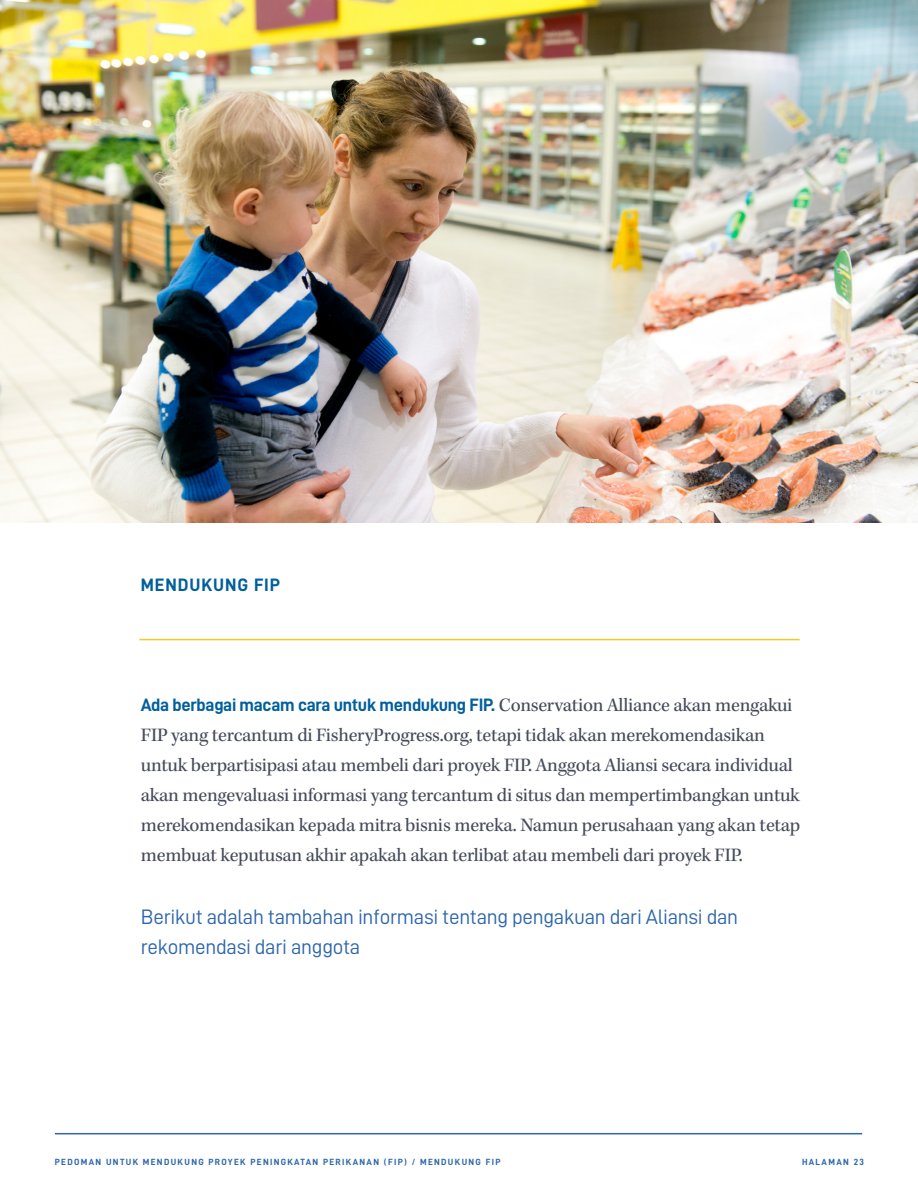
<style>
.page{position:relative;width:918px;height:1188px;background:#fff}
.page>*{position:absolute;margin:0;border:0;box-sizing:border-box;transform-origin:0 0}
.t1{font:21px/30px "D DIN";letter-spacing:-.015em;color:#2d66ab}
.t2{font:19.5px/30px "Kepler Std";letter-spacing:-.015em;color:#464b5a}
.t3{font:18px "D DIN Bold";letter-spacing:-.015em;color:#005f9c}
.t4{font:18px "D DIN Bold";letter-spacing:.05em;color:#005f9c}
.t5{font:9px "D DIN Bold";letter-spacing:.15em;color:#2d66ab}
.s1{font-family:"Kepler Std";font-size:19.5px;color:#464b5a}
</style>
<div class="page">
<hr style="left:55px;top:1133px;width:807px;height:1px;background:#2d66ab">
<hr style="left:139px;top:639px;width:661px;height:1px;background:#eec92b">
<img style="left:0;top:0;width:918px;height:523px">
<p class="t4" style="left:141px;top:575px;width:141px">MENDUKUNG FIP</p>
<p class="t3" style="left:141px;top:695px;width:653px">Ada berbagai macam cara untuk mendukung FIP. <span class="s1">Conservation Alliance akan mengakui</span></p>
<p class="t2" style="left:141px;top:721px;width:661px">FIP yang tercantum di FisheryProgress.org, tetapi tidak akan merekomendasikan untuk berpartisipasi atau membeli dari proyek FIP. Anggota Aliansi secara individual akan mengevaluasi informasi yang tercantum di situs dan mempertimbangkan untuk merekomendasikan kepada mitra bisnis mereka. Namun perusahaan yang akan tetap membuat keputusan akhir apakah akan terlibat atau membeli dari proyek FIP.</p>
<p class="t1" style="left:141px;top:901px;width:599px">Berikut adalah tambahan informasi tentang pengakuan dari Aliansi dan rekomendasi dari anggota</p>
<p class="t5" style="left:55px;top:1157px;width:381px">PEDOMAN UNTUK MENDUKUNG PROYEK PENINGKATAN PERIKANAN (FIP) / Mendukung</p>
<p class="t5" style="left:486px;top:1157px;width:16px">FIP</p>
<p class="t5" style="left:802px;top:1157px;width:63px">HALAMAN 23</p>
</div>
